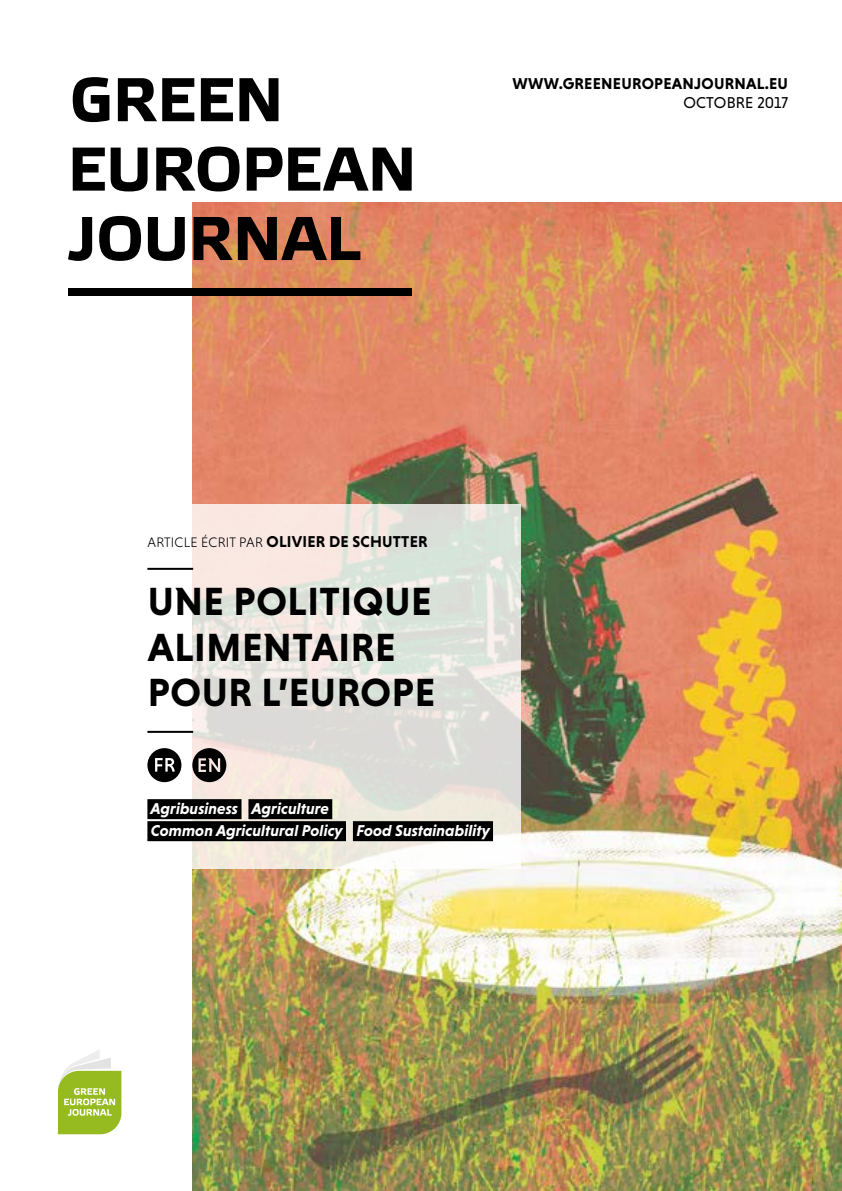
<style>
.page{position:relative;width:842px;height:1191px;background:#fff}
.page>*{position:absolute;margin:0;border:0;box-sizing:border-box;transform-origin:0 0}
.t1{font:700 40px/45.4px "Niveau Grotesk";letter-spacing:.015em;color:#000}
.t2{font:italic 700 16px/22px "Niveau Grotesk";color:#fff}
.t3{font:700 16px "Niveau Grotesk";letter-spacing:.015em;color:#000}
.t4{font:16px "Niveau Grotesk";letter-spacing:.015em;color:#000}
.s1{font-weight:300;font-size:14px}
</style>
<div class="page">
<img style="left:193px;top:202px;width:649px;height:989px">
<svg style="left:68px;top:77px;width:344px;height:184px"></svg>
<div style="left:68px;top:288px;width:344px;height:8px;background:#000"></div>
<svg style="left:58px;top:1050px;width:63px;height:84px"></svg>
<svg style="left:147px;top:504px;width:373px;height:365px;background:#e9e7e1"></svg>
<div style="left:147px;top:799px;width:94px;height:20px;background:#000"></div>
<div style="left:248px;top:799px;width:84px;height:20px;background:#000"></div>
<div style="left:147px;top:821px;width:199px;height:20px;background:#000"></div>
<div style="left:353px;top:821px;width:140px;height:20px;background:#000"></div>
<hr style="left:147px;top:568px;width:46px;height:2px;background:#000">
<hr style="left:147px;top:731px;width:46px;height:2px;background:#000">
<svg style="left:147px;top:748px;width:34px;height:34px"></svg>
<svg style="left:192px;top:748px;width:34px;height:34px"></svg>
<p class="t3" style="left:513px;top:74px;width:277px">WWW.GREENEUROPEANJOURNAL.EU</p>
<p class="t4" style="left:683px;top:94px;width:106px">OCTOBRE 2017</p>
<p class="t3" style="left:147px;top:532px;width:282px"><span class="s1">ARTICLE ÉCRIT PAR</span> OLIVIER DE SCHUTTER</p>
<h1 class="t1" style="left:148px;top:578px;width:289px">UNE POLITIQUE<br>ALIMENTAIRE<br>POUR L’EUROPE</h1>
<p class="t2" style="left:150px;top:797px;width:341px">Agribusiness Agriculture<br>Common Agricultural Policy Food Sustainability</p>
</div>
